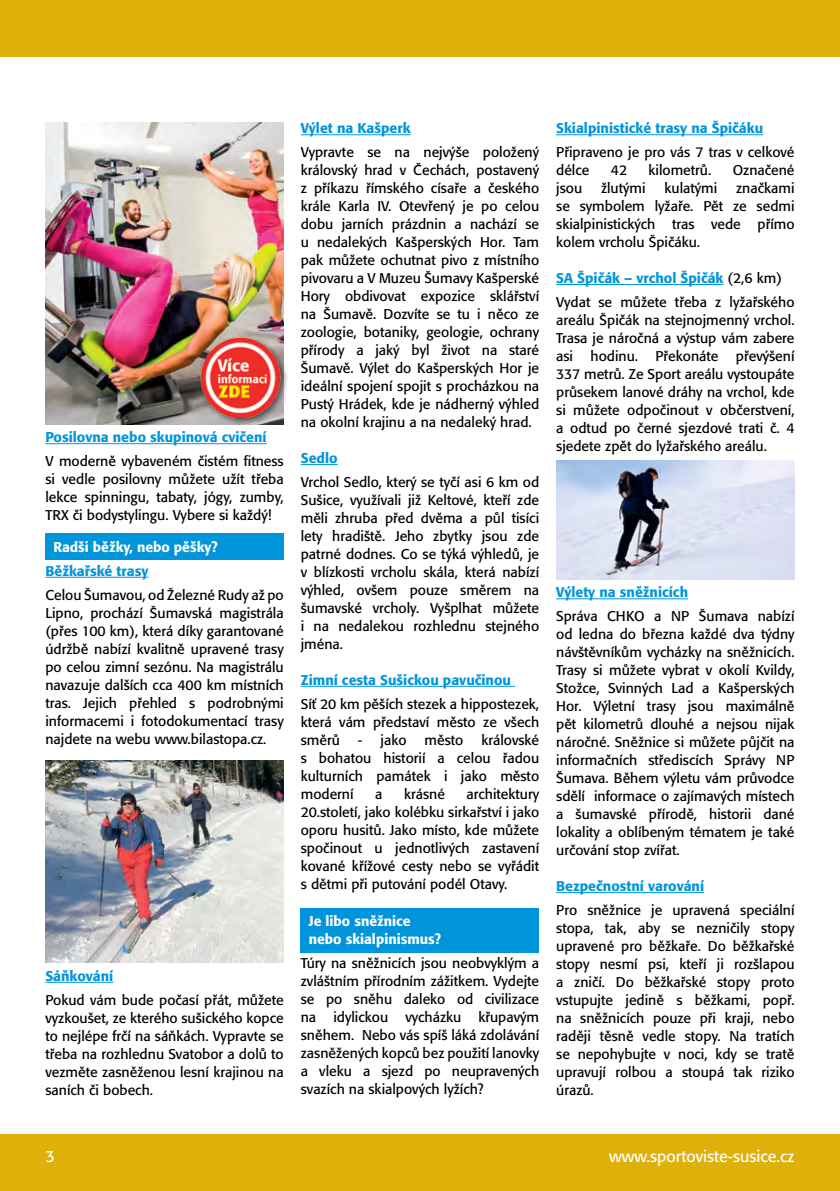
<style>
.page{position:relative;width:840px;height:1191px;background:#fff}
.page>*{position:absolute;margin:0;border:0;box-sizing:border-box;transform-origin:0 0}
.t1{font:16px "Formata CE";color:#fff}
.t2{font:14px/18px "Formata CE";color:#000;text-align:justify}
.t3{font:500 14px "Formata CE";color:#0095da}
.t4{font:500 14px/18px "Formata CE";color:#fff}
.s1{font-weight:500;color:#0095da}
</style>
<div class="page">
<div style="left:0;top:0;width:839px;height:57px;background:#ddb00a"></div>
<div style="left:0;top:1134px;width:839px;height:57px;background:#ddb00a"></div>
<hr style="left:45px;top:443px;width:221px;height:1px;background:#0095da">
<hr style="left:45px;top:577px;width:103px;height:1px;background:#0095da">
<hr style="left:45px;top:982px;width:68px;height:1px;background:#0095da">
<img style="left:45px;top:123px;width:238px;height:301px">
<div style="left:45px;top:533px;width:238px;height:27px;background:#0095da"></div>
<img style="left:45px;top:760px;width:238px;height:203px">
<hr style="left:300px;top:134px;width:110px;height:1px;background:#0095da">
<hr style="left:300px;top:464px;width:37px;height:1px;background:#0095da">
<hr style="left:300px;top:686px;width:215px;height:1px;background:#0095da">
<div style="left:300px;top:908px;width:239px;height:44px;background:#0095da"></div>
<hr style="left:556px;top:134px;width:206px;height:1px;background:#0095da">
<hr style="left:556px;top:284px;width:167px;height:1px;background:#0095da">
<hr style="left:556px;top:598px;width:131px;height:1px;background:#0095da">
<hr style="left:556px;top:892px;width:147px;height:1px;background:#0095da">
<img style="left:556px;top:460px;width:238px;height:119px">
<div style="left:197px;top:335px;width:92px;height:91px;background:#000;opacity:.6"></div>
<img style="left:199px;top:335px;width:82px;height:82px">
<p class="t3" style="left:45px;top:429px;width:223px">Posilovna nebo skupinová cvičení</p>
<p class="t2" style="left:45px;top:452px;width:240px">V moderně vybaveném čistém fitness si vedle posilovny můžete užít třeba lekce spinningu, tabaty, jógy, zumby, TRX či bodystylingu. Vybere si každý!</p>
<p class="t4" style="left:53px;top:538px;width:166px">Radši běžky, nebo pěšky?</p>
<p class="t3" style="left:45px;top:563px;width:104px">Běžkařské trasy</p>
<p class="t2" style="left:45px;top:586px;width:240px">Celou Šumavou, od Železné Rudy až po Lipno, prochází Šumavská magistrála (přes 100 km), která díky garantované údržbě nabízí kvalitně upravené trasy po celou zimní sezónu. Na magistrálu navazuje dalších cca 400 km místních tras. Jejich přehled s podrobnými informacemi i fotodokumentací trasy najdete na webu www.bilastopa.cz.</p>
<p class="t3" style="left:45px;top:968px;width:69px">Sáňkování</p>
<p class="t2" style="left:45px;top:991px;width:240px">Pokud vám bude počasí přát, můžete vyzkoušet, ze kterého sušického kopce to nejlépe frčí na sáňkách. Vypravte se třeba na rozhlednu Svatobor a dolů to vezměte zasněženou lesní krajinou na saních či bobech.</p>
<p class="t3" style="left:300px;top:120px;width:111px">Výlet na Kašperk</p>
<p class="t2" style="left:300px;top:143px;width:240px">Vypravte se na nejvýše položený královský hrad v Čechách, postavený z příkazu římského císaře a českého krále Karla IV. Otevřený je po celou dobu jarních prázdnin a nachází se u nedalekých Kašperských Hor. Tam pak můžete ochutnat pivo z místního pivovaru a V Muzeu Šumavy Kašperské Hory obdivovat expozice sklářství na Šumavě. Dozvíte se tu i něco ze zoologie, botaniky, geologie, ochrany přírody a jaký byl život na staré Šumavě. Výlet do Kašperských Hor je ideální spojení spojit s procházkou na Pustý Hrádek, kde je nádherný výhled na okolní krajinu a na nedaleký hrad.</p>
<p class="t3" style="left:300px;top:450px;width:38px">Sedlo</p>
<p class="t2" style="left:300px;top:473px;width:240px">Vrchol Sedlo, který se tyčí asi 6 km od Sušice, využívali již Keltové, kteří zde měli zhruba před dvěma a půl tisíci lety hradiště. Jeho zbytky jsou zde patrné dodnes. Co se týká výhledů, je v blízkosti vrcholu skála, která nabízí výhled, ovšem pouze směrem na šumavské vrcholy. Vyšplhat můžete i na nedalekou rozhlednu stejného jména.</p>
<p class="t3" style="left:300px;top:672px;width:211px">Zimní cesta Sušickou pavučinou</p>
<p class="t2" style="left:300px;top:695px;width:240px">Síť 20 km pěších stezek a hippostezek, která vám představí město ze všech směrů</p>
<p class="t2" style="left:300px;top:731px;width:240px;text-indent:180px">královské s bohatou historií a celou řadou kulturních památek i jako město moderní</p>
<p class="t2" style="left:358px;top:731px;width:50px">- jako</p>
<p class="t2" style="left:424px;top:731px;width:40px">město</p>
<p class="t2" style="left:300px;top:785px;width:240px;text-indent:165px">architektury 20.století, jako kolébku sirkařství i jako oporu husitů. Jako místo, kde můžete spočinout u jednotlivých zastavení kované křížové cesty nebo se vyřádit s dětmi při putování podél Otavy.</p>
<p class="t4" style="left:308px;top:912px;width:134px">Je libo sněžnice nebo skialpinismus?</p>
<p class="t2" style="left:300px;top:954px;width:240px">Túry na sněžnicích jsou neobvyklým a zvláštním přírodním zážitkem. Vydejte se po sněhu daleko od civilizace na idylickou vycházku křupavým sněhem. Nebo vás spíš láká zdolávání zasněžených kopců bez použití lanovky a vleku a sjezd po neupravených svazích na skialpových lyžích?</p>
<p class="t2" style="left:375px;top:785px;width:9px">a</p>
<p class="t2" style="left:404px;top:785px;width:42px">krásné</p>
<p class="t3" style="left:556px;top:120px;width:208px">Skialpinistické trasy na Špičáku</p>
<p class="t2" style="left:556px;top:143px;width:240px">Připraveno je pro vás 7 tras v celkové délce</p>
<p class="t2" style="left:610px;top:161px;width:18px">42</p>
<p class="t2" style="left:648px;top:161px;width:64px">kilometrů.</p>
<p class="t2" style="left:732px;top:161px;width:63px">Označené</p>
<p class="t2" style="left:556px;top:179px;width:27px">jsou</p>
<p class="t2" style="left:600px;top:179px;width:46px">žlutými</p>
<p class="t2" style="left:664px;top:179px;width:54px">kulatými</p>
<p class="t2" style="left:556px;top:179px;width:240px;text-indent:180px">značkami se symbolem lyžaře. Pět ze sedmi skialpinistických tras vede přímo kolem vrcholu Špičáku.</p>
<p class="t2" style="left:556px;top:267px;width:240px;line-height:23.6px"><span class="s1">SA Špičák – vrchol Špičák</span> (2,6 km)<br>Vydat se můžete třeba z lyžařského</p>
<p class="t2" style="left:556px;top:311px;width:240px">areálu Špičák na stejnojmenný vrchol.<br>Trasa je náročná a výstup vám zabere asi hodinu. Překonáte převýšení 337 metrů. Ze Sport areálu vystoupáte průsekem lanové dráhy na vrchol, kde si můžete odpočinout v občerstvení, a odtud po černé sjezdové trati č. 4 sjedete zpět do lyžařského areálu.</p>
<p class="t3" style="left:556px;top:584px;width:133px">Výlety na sněžnicích</p>
<p class="t2" style="left:556px;top:607px;width:240px">Správa CHKO a NP Šumava nabízí od ledna do března každé dva týdny návštěvníkům vycházky na sněžnicích.<br>Trasy si můžete vybrat v okolí Kvildy, Stožce, Svinných Lad a Kašperských Hor. Výletní trasy jsou maximálně pět kilometrů dlouhé a nejsou nijak náročné. Sněžnice si můžete půjčit na informačních střediscích Správy NP Šumava. Během výletu vám průvodce sdělí informace o zajímavých místech a šumavské přírodě, historii dané lokality a oblíbeným tématem je také určování stop zvířat.</p>
<p class="t3" style="left:556px;top:878px;width:149px">Bezpečnostní varování</p>
<p class="t2" style="left:556px;top:901px;width:240px">Pro sněžnice je upravená speciální stopa, tak, aby se nezničily stopy upravené pro běžkaře. Do běžkařské stopy nesmí psi, kteří ji rozšlapou a zničí. Do běžkařské stopy proto vstupujte jedině s běžkami, popř. na sněžnicích pouze při kraji, nebo raději těsně vedle stopy. Na tratích se nepohybujte v noci, kdy se tratě upravují rolbou a stoupá tak riziko úrazů.</p>
<p class="t1" style="left:45px;top:1147px;width:11px">3</p>
<p class="t1" style="left:608px;top:1147px;width:187px">www.sportoviste-susice.cz</p>
</div>
